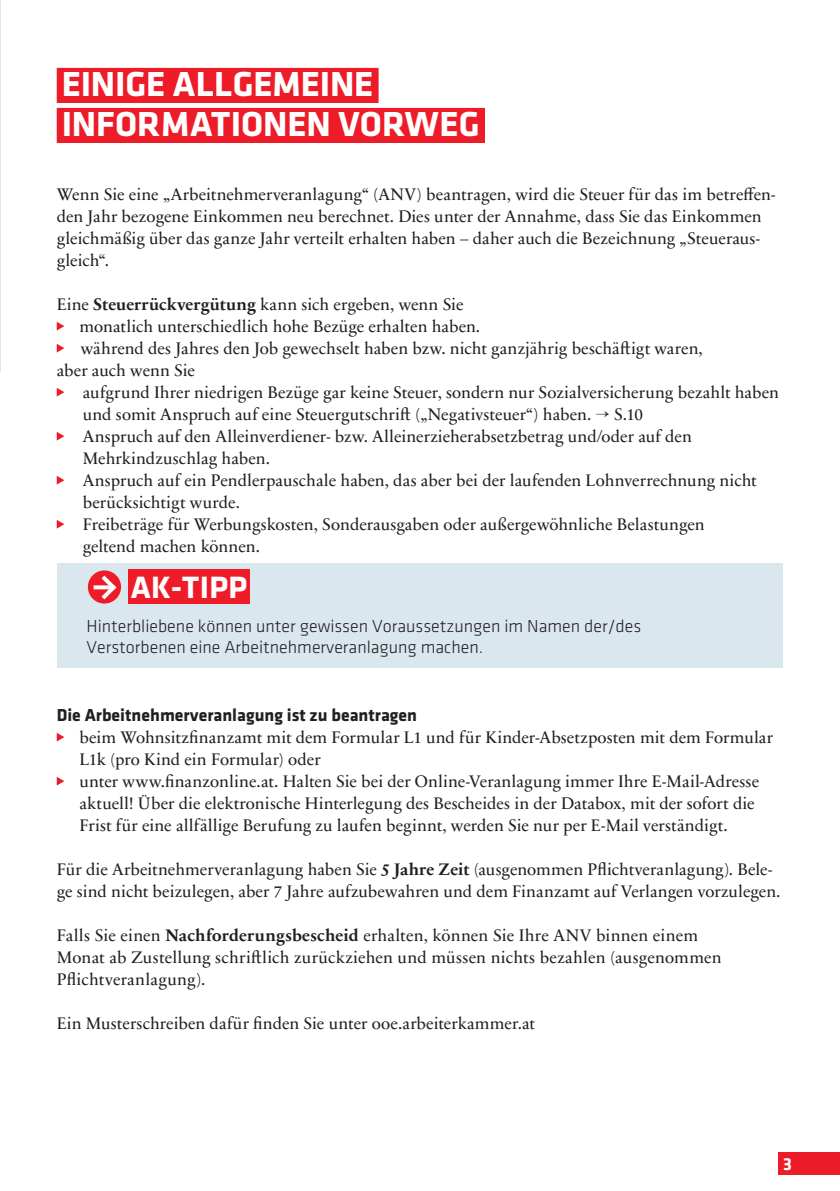
<style>
.page{position:relative;width:840px;height:1191px;background:#fff}
.page>*{position:absolute;margin:0;border:0;box-sizing:border-box;transform-origin:0 0}
.t1{font:700 36px/40px "Klavika";letter-spacing:-.005em;color:#fff}
.t2{font:700 32px "Klavika";letter-spacing:.015em;color:#fff}
.t3{font:300 18px/21.6px "Klavika";color:#231f20}
.t4{font:700 18px "Klavika";color:#231f20}
.t5{font:700 18px "Klavika";color:#fff}
.t6{font:17px/22px "Sabon Next LT Pro";color:#231f20}
.s1{font-weight:700}
</style>
<div class="page">
<div style="left:778px;top:1152px;width:61px;height:22px;background:#ee1c28"></div>
<svg style="left:57px;top:322px;width:7px;height:8px"></svg>
<svg style="left:57px;top:344px;width:7px;height:8px"></svg>
<svg style="left:57px;top:388px;width:7px;height:8px"></svg>
<svg style="left:57px;top:432px;width:7px;height:8px"></svg>
<svg style="left:57px;top:476px;width:7px;height:8px"></svg>
<svg style="left:57px;top:520px;width:7px;height:8px"></svg>
<div style="left:58px;top:563px;width:724px;height:105px;background:#dae7ee"></div>
<div style="left:127px;top:570px;width:122px;height:34px;background:#ee1c28"></div>
<div style="left:88px;top:570px;width:33px;height:33px;background:#ee1c28;border-radius:50%"></div>
<svg style="left:93px;top:585px;width:4px;height:4px"></svg>
<svg style="left:97px;top:571px;width:23px;height:32px"></svg>
<img style="left:0;top:0;width:1px;height:371px">
<svg style="left:57px;top:733px;width:7px;height:8px"></svg>
<svg style="left:57px;top:777px;width:7px;height:8px"></svg>
<div style="left:57px;top:68px;width:321px;height:35px;background:#ee1c28"></div>
<div style="left:57px;top:108px;width:427px;height:35px;background:#ee1c28"></div>
<h1 class="t1" style="left:62px;top:64px;width:419px">EINIGE ALLGEMEINE<br>INFORMATIONEN VORWEG</h1>
<p class="t6" style="left:57px;top:182px;width:719px">Wenn Sie eine „Arbeitnehmerveranlagung“ (ANV) beantragen, wird die Steuer für das im betreffen&shy;den Jahr bezogene Einkommen neu berechnet. Dies unter der Annahme, dass Sie das Einkommen gleichmäßig über das ganze Jahr verteilt erhalten haben – daher auch die Bezeichnung „Steueraus&shy;gleich“.</p>
<p class="t6" style="left:57px;top:292px;width:408px">Eine <span class="s1">Steuerrückvergütung</span> kann sich ergeben, wenn Sie</p>
<p class="t6" style="left:79px;top:314px;width:402px">monatlich unterschiedlich hohe Bezüge erhalten haben.</p>
<p class="t6" style="left:81px;top:336px;width:623px">während des Jahres den Job gewechselt haben bzw. nicht ganzjährig beschäftigt waren,</p>
<p class="t6" style="left:57px;top:358px;width:140px">aber auch wenn Sie</p>
<p class="t6" style="left:83px;top:380px;width:697px">aufgrund Ihrer niedrigen Bezüge gar keine Steuer, sondern nur Sozialversicherung bezahlt haben</p>
<p class="t6" style="left:83px;top:402px;width:561px">und somit Anspruch auf eine Steuergutschrift („Negativsteuer“) haben. → S.10</p>
<p class="t6" style="left:83px;top:424px;width:610px">Anspruch auf den Alleinverdiener- bzw. Alleinerzieherabsetzbetrag und/oder auf den</p>
<p class="t6" style="left:83px;top:446px;width:189px">Mehrkindzuschlag haben.</p>
<p class="t6" style="left:83px;top:468px;width:675px">Anspruch auf ein Pendlerpauschale haben, das aber bei der laufenden Lohnverrechnung nicht</p>
<p class="t6" style="left:83px;top:490px;width:158px">berücksichtigt wurde.</p>
<p class="t6" style="left:83px;top:512px;width:623px">Freibeträge für Werbungskosten, Sonderausgaben oder außergewöhnliche Belastungen</p>
<p class="t6" style="left:83px;top:534px;width:178px">geltend machen können.</p>
<h2 class="t2" style="left:131px;top:569px;width:118px">AK-TIPP</h2>
<p class="t3" style="left:86px;top:615px;width:556px">Hinterbliebene können unter gewissen Voraussetzungen im Namen der/des<br>Verstorbenen eine Arbeitnehmerveranlagung machen.</p>
<p class="t4" style="left:57px;top:705px;width:361px">Die Arbeitnehmerveranlagung ist zu beantragen</p>
<p class="t6" style="left:79px;top:725px;width:694px">beim Wohnsitzfinanzamt mit dem Formular L1 und für Kinder-Absetzposten mit dem Formular L1k (pro Kind ein Formular) oder<br>unter www.finanzonline.at. Halten Sie bei der Online-Veranlagung immer Ihre E-Mail-Adresse aktuell! Über die elektronische Hinterlegung des Bescheides in der Databox, mit der sofort die Frist für eine allfällige Berufung zu laufen beginnt, werden Sie nur per E-Mail verständigt.</p>
<p class="t6" style="left:57px;top:857px;width:724px">Für die Arbeitnehmerveranlagung haben Sie <span class="s1">5 Jahre Zeit</span> (ausgenommen Pflichtveranlagung). Bele&shy;ge sind nicht beizulegen, aber 7 Jahre aufzubewahren und dem Finanzamt auf Verlangen vorzulegen.</p>
<p class="t6" style="left:57px;top:923px;width:666px">Falls Sie einen <span class="s1">Nachforderungsbescheid</span> erhalten, können Sie Ihre ANV binnen einem<br>Monat ab Zustellung schriftlich zurückziehen und müssen nichts bezahlen (ausgenommen<br>Pflichtveranlagung).</p>
<p class="t6" style="left:57px;top:1011px;width:479px">Ein Musterschreiben dafür finden Sie unter ooe.arbeiterkammer.at</p>
<p class="t5" style="left:782px;top:1153px;width:10px">3</p>
</div>
